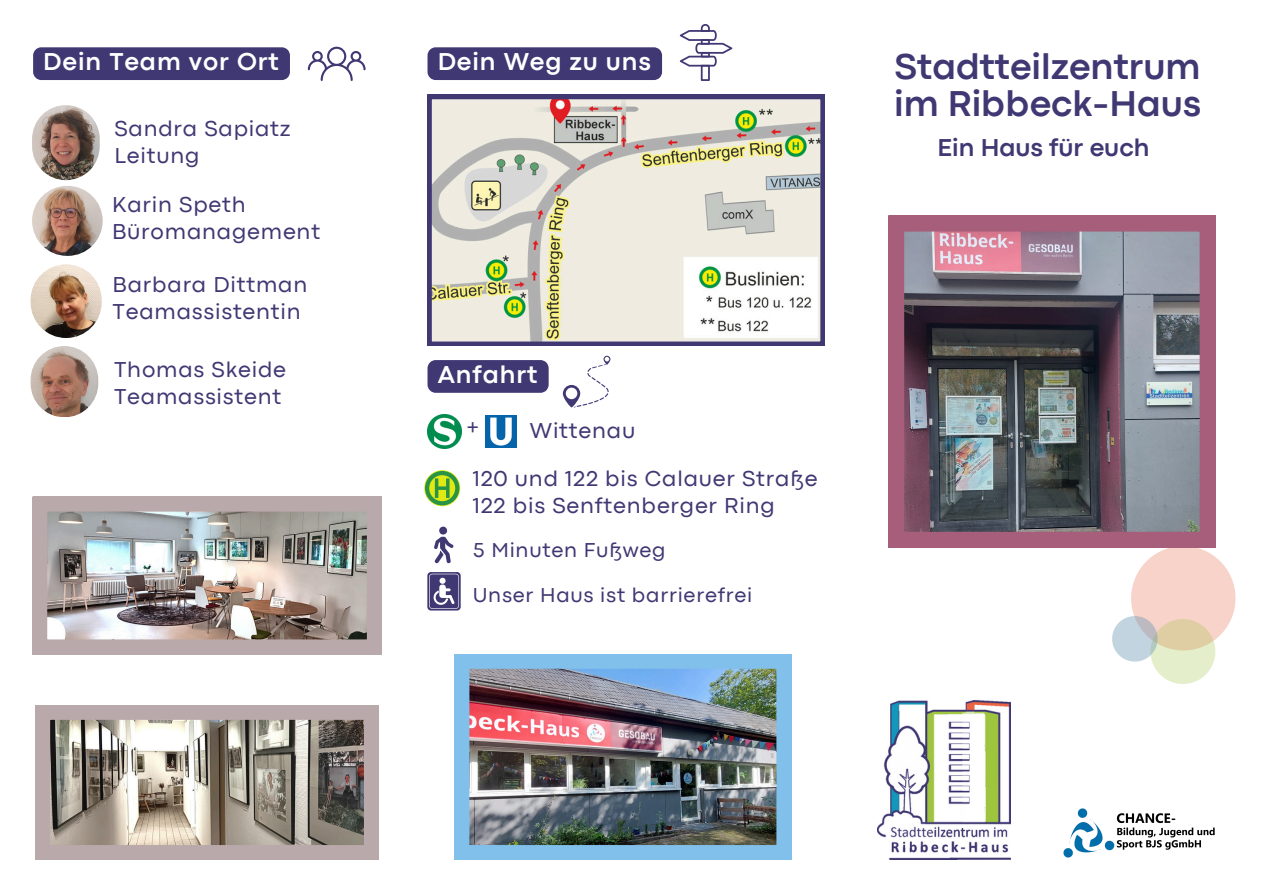
<style>
.page{position:relative;width:1263px;height:894px;background:#fff}
.page>*{position:absolute;margin:0;border:0;box-sizing:border-box;transform-origin:0 0}
.t1{font:700 37.5px/37.2px "Codec Pro";color:#403873}
.t2{font:700 25.5px "Codec Pro";letter-spacing:.035em;color:#fff}
.t3{font:700 25.5px "Codec Pro";color:#403873}
.t4{font:22.5px "Codec Pro";letter-spacing:.035em;color:#403873}
.t5{font:21px "Codec Pro";letter-spacing:.035em;color:#403873}
</style>
<div class="page">
<svg style="left:1112px;top:546px;width:123px;height:137px"></svg>
<img style="left:888px;top:216px;width:327px;height:331px">
<img style="left:877px;top:700px;width:134px;height:159px">
<img style="left:1063px;top:808px;width:152px;height:50px">
<svg style="left:424px;top:470px;width:36px;height:36px"></svg>
<svg style="left:425px;top:471px;width:34px;height:34px"></svg>
<svg style="left:434px;top:526px;width:20px;height:38px"></svg>
<svg style="left:427px;top:572px;width:34px;height:38px"></svg>
<svg style="left:429px;top:573px;width:30px;height:35px"></svg>
<svg style="left:308px;top:47px;width:57px;height:33px"></svg>
<svg style="left:680px;top:24px;width:52px;height:57px"></svg>
<svg style="left:427px;top:95px;width:397px;height:251px;background:#d5d2c9"></svg>
<img style="left:455px;top:654px;width:336px;height:205px">
<img style="left:33px;top:497px;width:348px;height:157px">
<svg style="left:36px;top:705px;width:343px;height:154px;background:#a49b93"></svg>
<svg style="left:563px;top:355px;width:47px;height:52px"></svg>
<img style="left:427px;top:414px;width:34px;height:34px">
<img style="left:485px;top:415px;width:32px;height:32px">
<img style="left:32px;top:186px;width:71px;height:69px;border-radius:35px">
<img style="left:32px;top:105px;width:68px;height:75px">
<img style="left:31px;top:346px;width:67px;height:71px;border-radius:34px">
<img style="left:31px;top:264px;width:70px;height:73px;border-radius:36px">
<div style="left:427px;top:47px;width:235px;height:33px;background:#403873"></div>
<div style="left:33px;top:47px;width:257px;height:33px;background:#403873"></div>
<div style="left:427px;top:360px;width:122px;height:32px;background:#403873"></div>
<p class="t2" style="left:43px;top:53px;width:237px">Dein Team vor Ort</p>
<p class="t4" style="left:114px;top:120px;width:178px">Sandra Sapiatz</p>
<p class="t4" style="left:114px;top:147px;width:87px">Leitung</p>
<h2 class="t4" style="left:112px;top:196px;width:135px">Karin Speth</h2>
<p class="t4" style="left:112px;top:223px;width:210px">Büromanagement</p>
<p class="t4" style="left:112px;top:276px;width:196px">Barbara Dittman</p>
<p class="t4" style="left:112px;top:303px;width:190px">Teamassistentin</p>
<p class="t4" style="left:114px;top:361px;width:173px">Thomas Skeide</p>
<p class="t4" style="left:114px;top:388px;width:169px">Teamassistent</p>
<p class="t2" style="left:438px;top:53px;width:215px">Dein Weg zu uns</p>
<p class="t1" style="left:894px;top:50px;width:309px">Stadtteilzentrum im Ribbeck-Haus</p>
<p class="t3" style="left:938px;top:138px;width:214px">Ein Haus für euch</p>
<p class="t2" style="left:438px;top:365px;width:101px">Anfahrt</p>
<p class="t4" style="left:467px;top:418px;width:14px">+</p>
<h2 class="t4" style="left:530px;top:422px;width:107px">Wittenau</h2>
<p class="t4" style="left:473px;top:470px;width:346px">120 und 122 bis Calauer Straße</p>
<p class="t4" style="left:473px;top:497px;width:304px">122 bis Senftenberger Ring</p>
<p class="t5" style="left:473px;top:542px;width:194px">5 Minuten Fußweg</p>
<p class="t5" style="left:473px;top:587px;width:281px">Unser Haus ist barrierefrei</p>
</div>
